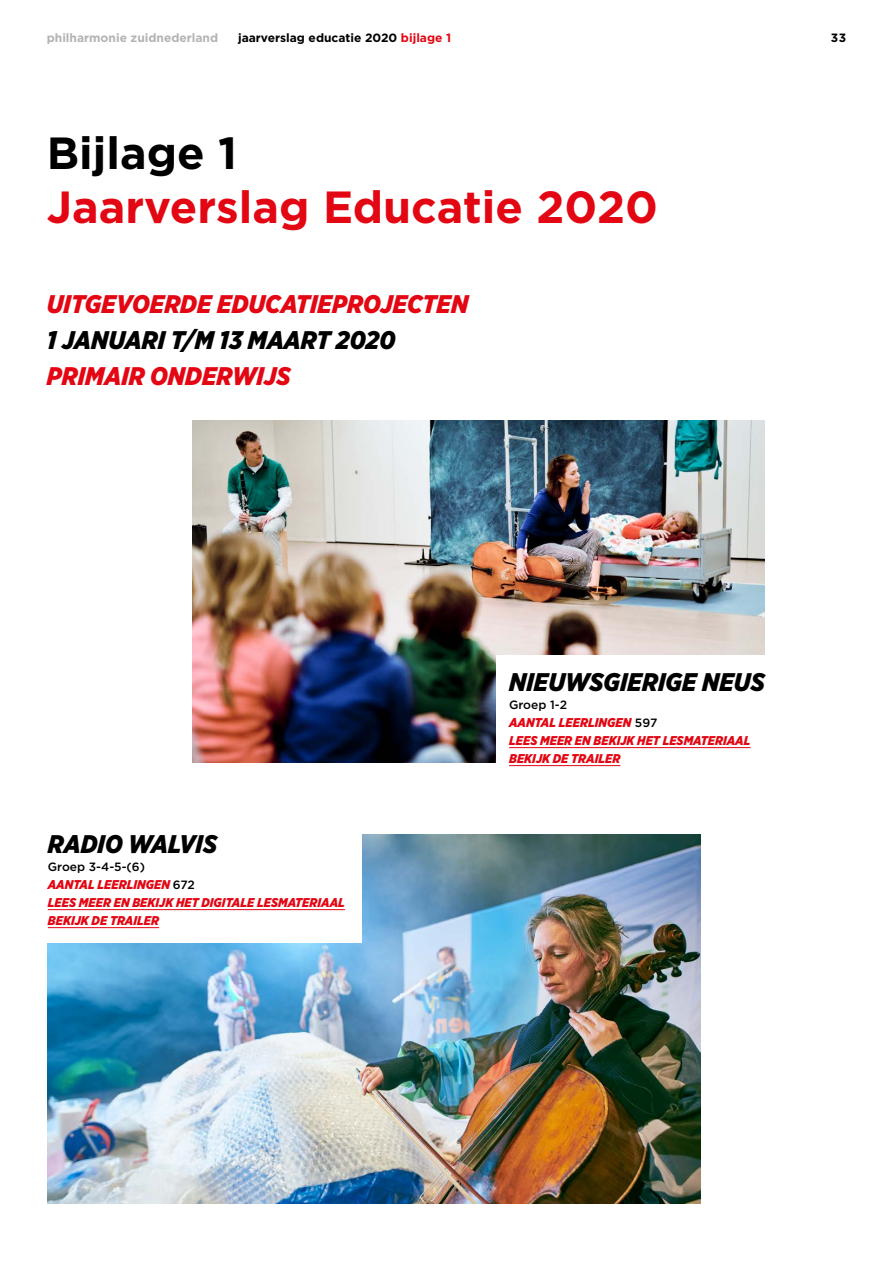
<style>
.page{position:relative;width:893px;height:1263px;background:#fff}
.page>*{position:absolute;margin:0;border:0;box-sizing:border-box;transform-origin:0 0}
.t1{font:700 45px "Gotham";color:#e30613}
.t2{font:700 45px "Gotham";color:#000}
.t3{font:italic 900 25.5px "Gotham Narrow";color:#000}
.t4{font:italic 900 25.5px "Gotham Narrow";color:#e30613}
.t5{font:italic 900 12.75px/18px "Gotham Narrow";color:#e30613}
.t6{font:700 12px "Gotham";color:#000}
.t7{font:700 12px "Gotham";color:#b3b3b3}
.t8{font:500 12px "Gotham";color:#000}
.s1{color:#e30613}
.s2{font-family:"Gotham";font-weight:500;font-style:normal;font-size:12px;color:#000}
</style>
<div class="page">
<img style="left:192px;top:421px;width:572px;height:342px">
<img style="left:48px;top:835px;width:653px;height:368px">
<div style="left:496px;top:655px;width:280px;height:126px;background:#fff"></div>
<hr style="left:509px;top:747px;width:241px;height:1px;background:#e30613">
<hr style="left:509px;top:765px;width:111px;height:1px;background:#e30613">
<div style="left:35px;top:817px;width:327px;height:126px;background:#fff"></div>
<hr style="left:48px;top:909px;width:297px;height:1px;background:#e30613">
<hr style="left:48px;top:927px;width:111px;height:1px;background:#e30613">
<p class="t7" style="left:47px;top:30px;width:173px">philharmonie zuidnederland</p>
<p class="t6" style="left:238px;top:30px;width:215px">jaarverslag educatie 2020 <span class="s1">bijlage 1</span></p>
<p class="t6" style="left:831px;top:30px;width:17px">33</p>
<h1 class="t2" style="left:47px;top:123px;width:192px">Bijlage 1</h1>
<h1 class="t1" style="left:47px;top:177px;width:613px">Jaarverslag Educatie 2020</h1>
<h2 class="t4" style="left:47px;top:287px;width:423px">UITGEVOERDE EDUCATIEPROJECTEN</h2>
<h2 class="t3" style="left:47px;top:323px;width:350px">1 JANUARI T/M 13 MAART 2020</h2>
<h2 class="t4" style="left:47px;top:359px;width:245px">PRIMAIR ONDERWIJS</h2>
<h2 class="t3" style="left:48px;top:827px;width:171px">RADIO WALVIS</h2>
<p class="t8" style="left:48px;top:858px;width:99px">Groep 3-4-5-(6)</p>
<p class="t5" style="left:48px;top:875px;width:298px">AANTAL LEERLINGEN <span class="s2">672<br></span>LEES MEER EN BEKIJK HET DIGITALE LESMATERIAAL<br>BEKIJK DE TRAILER</p>
<h2 class="t3" style="left:509px;top:665px;width:257px">NIEUWSGIERIGE NEUS</h2>
<p class="t8" style="left:509px;top:696px;width:59px">Groep 1-2</p>
<p class="t5" style="left:509px;top:713px;width:243px">AANTAL LEERLINGEN <span class="s2">597<br></span>LEES MEER EN BEKIJK HET LESMATERIAAL<br>BEKIJK DE TRAILER</p>
</div>
